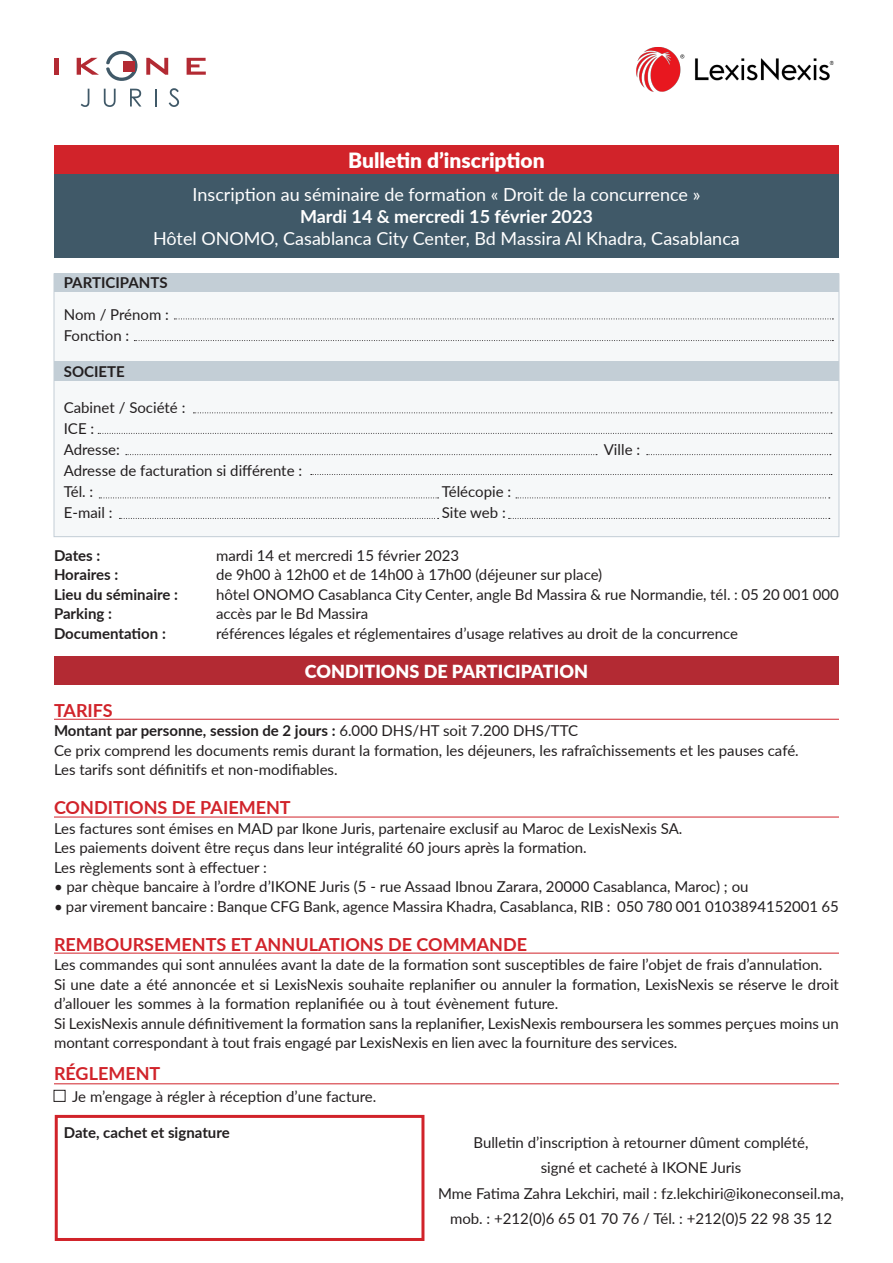
<style>
.page{position:relative;width:893px;height:1263px;background:#fff}
.page>*{position:absolute;margin:0;border:0;box-sizing:border-box;transform-origin:0 0}
.t1{font:900 21px "Lato";color:#fff}
.t2{font:18px "Lato";color:#fff}
.t3{font:700 18px "Lato";color:#d1232a}
.t4{font:700 18px "Lato";color:#fff}
.t5{font:900 18px "Lato";color:#fff}
.t6{font:15px/19.5px "Lato";color:#231f20}
.t7{font:700 15px "Lato";color:#231f20}
.s1{font-weight:400}
</style>
<div class="page">
<div style="left:54px;top:274px;width:785px;height:18px;background:#c3ced6"></div>
<div style="left:54px;top:145px;width:785px;height:30px;background:#d1232a"></div>
<div style="left:54px;top:292px;width:785px;height:245px;background:#f6f8f9"></div>
<div style="left:54px;top:174px;width:785px;height:84px;background:#405968"></div>
<hr style="left:54px;top:58px;width:4px;height:17px;background:#b32a33">
<svg style="left:77px;top:58px;width:22px;height:17px"></svg>
<svg style="left:146px;top:58px;width:22px;height:17px"></svg>
<svg style="left:187px;top:58px;width:19px;height:17px"></svg>
<svg style="left:106px;top:51px;width:31px;height:30px"></svg>
<div style="left:123px;top:61px;width:12px;height:10px;background:#b32a33"></div>
<svg style="left:81px;top:89px;width:8px;height:18px"></svg>
<svg style="left:104px;top:89px;width:12px;height:18px"></svg>
<svg style="left:130px;top:89px;width:11px;height:17px"></svg>
<svg style="left:155px;top:89px;width:1px;height:17px"></svg>
<svg style="left:169px;top:88px;width:10px;height:19px"></svg>
<img style="left:636px;top:47px;width:198px;height:45px">
<div style="left:54px;top:361px;width:785px;height:20px;background:#c3ced6"></div>
<div style="left:54px;top:656px;width:785px;height:29px;background:#b32a33"></div>
<svg style="left:174px;top:319px;width:659px;height:1px"></svg>
<svg style="left:134px;top:340px;width:699px;height:1px"></svg>
<svg style="left:193px;top:412px;width:639px;height:1px"></svg>
<svg style="left:98px;top:433px;width:734px;height:1px"></svg>
<svg style="left:311px;top:474px;width:521px;height:1px"></svg>
<svg style="left:99px;top:497px;width:340px;height:1px"></svg>
<svg style="left:516px;top:497px;width:314px;height:1px"></svg>
<svg style="left:119px;top:518px;width:320px;height:1px"></svg>
<svg style="left:508px;top:518px;width:322px;height:1px"></svg>
<svg style="left:126px;top:454px;width:471px;height:1px"></svg>
<svg style="left:647px;top:454px;width:184px;height:1px"></svg>
<div style="left:54px;top:273px;width:785px;height:264px;border:1px solid #c3ced6"></div>
<div style="left:55px;top:1115px;width:369px;height:126px;border:3px solid #d1232a"></div>
<hr style="left:54px;top:719px;width:785px;height:1px;background:#d1232a">
<hr style="left:54px;top:817px;width:785px;height:1px;background:#d1232a">
<hr style="left:54px;top:953px;width:785px;height:1px;background:#d1232a">
<hr style="left:54px;top:1083px;width:785px;height:1px;background:#d1232a">
<div style="left:54px;top:1090px;width:11px;height:12px;border:1px solid #231f20"></div>
<p class="t1" style="left:348px;top:144px;width:198px">Bulletin d’inscription</p>
<p class="t2" style="left:193px;top:182px;width:509px">Inscription au séminaire de formation « Droit de la concurrence »</p>
<p class="t4" style="left:300px;top:203px;width:294px">Mardi 14 &amp; mercredi 15 février 2023</p>
<p class="t2" style="left:153px;top:225px;width:588px">Hôtel ONOMO, Casablanca City Center, Bd Massira Al Khadra, Casablanca</p>
<p class="t7" style="left:64px;top:272px;width:105px">PARTICIPANTS</p>
<p class="t6" style="left:64px;top:304px;width:107px">Nom / Prénom :</p>
<p class="t6" style="left:64px;top:325px;width:67px">Fonction :</p>
<p class="t7" style="left:64px;top:360px;width:62px">SOCIETE</p>
<p class="t6" style="left:64px;top:397px;width:123px">Cabinet / Société :</p>
<p class="t6" style="left:64px;top:418px;width:32px">ICE :</p>
<p class="t6" style="left:64px;top:439px;width:58px">Adresse:</p>
<p class="t6" style="left:604px;top:439px;width:38px">Ville :</p>
<p class="t6" style="left:64px;top:460px;width:240px">Adresse de facturation si différente :</p>
<p class="t6" style="left:64px;top:481px;width:31px">Tél. :</p>
<p class="t6" style="left:442px;top:481px;width:71px">Télécopie :</p>
<p class="t6" style="left:64px;top:502px;width:50px">E-mail :</p>
<p class="t6" style="left:442px;top:502px;width:66px">Site web :</p>
<p class="t7" style="left:54px;top:544px;width:48px">Dates :</p>
<p class="t6" style="left:216px;top:545px;width:245px">mardi 14 et mercredi 15 février 2023</p>
<p class="t7" style="left:54px;top:564px;width:66px">Horaires :</p>
<p class="t6" style="left:216px;top:564px;width:388px">de 9h00 à 12h00 et de 14h00 à 17h00 (déjeuner sur place)</p>
<p class="t7" style="left:54px;top:583px;width:126px">Lieu du séminaire :</p>
<p class="t6" style="left:216px;top:584px;width:624px">hôtel ONOMO Casablanca City Center, angle Bd Massira &amp; rue Normandie, tél. : 05 20 001 000</p>
<p class="t7" style="left:54px;top:603px;width:59px">Parking :</p>
<p class="t6" style="left:216px;top:603px;width:154px">accès par le Bd Massira</p>
<p class="t7" style="left:54px;top:622px;width:113px">Documentation :</p>
<p class="t6" style="left:216px;top:623px;width:524px">références légales et réglementaires d’usage relatives au droit de la concurrence</p>
<p class="t5" style="left:305px;top:658px;width:285px">CONDITIONS DE PARTICIPATION</p>
<p class="t3" style="left:54px;top:697px;width:60px">TARIFS</p>
<p class="t7" style="left:54px;top:720px;width:526px">Montant par personne, session de 2 jours : <span class="s1">6.000 DHS/HT soit 7.200 DHS/TTC</span></p>
<p class="t6" style="left:54px;top:740px;width:746px">Ce prix comprend les documents remis durant la formation, les déjeuners, les rafraîchissements et les pauses café.</p>
<p class="t6" style="left:54px;top:759px;width:285px">Les tarifs sont définitifs et non-modifiables.</p>
<p class="t3" style="left:54px;top:794px;width:238px">CONDITIONS DE PAIEMENT</p>
<p class="t6" style="left:54px;top:818px;width:630px">Les factures sont émises en MAD par Ikone Juris, partenaire exclusif au Maroc de LexisNexis SA.</p>
<p class="t6" style="left:54px;top:837px;width:534px">Les paiements doivent être reçus dans leur intégralité 60 jours après la formation.</p>
<p class="t6" style="left:54px;top:857px;width:214px">Les règlements sont à effectuer :</p>
<p class="t6" style="left:54px;top:876px;width:696px">• par chèque bancaire à l’ordre d’IKONE Juris (5 - rue Assaad Ibnou Zarara, 20000 Casablanca, Maroc) ; ou</p>
<p class="t6" style="left:54px;top:896px;width:786px">• par virement bancaire : Banque CFG Bank, agence Massira Khadra, Casablanca, RIB : 050 780 001 0103894152001 65</p>
<p class="t3" style="left:54px;top:931px;width:475px">REMBOURSEMENTS ET ANNULATIONS DE COMMANDE</p>
<p class="t6" style="left:54px;top:954px;width:770px">Les commandes qui sont annulées avant la date de la formation sont susceptibles de faire l’objet de frais d’annulation.</p>
<p class="t6" style="left:54px;top:974px;width:786px">Si une date a été annoncée et si LexisNexis souhaite replanifier ou annuler la formation, LexisNexis se réserve le droit d’allouer les sommes à la formation replanifiée ou à tout évènement future.</p>
<p class="t6" style="left:54px;top:1013px;width:786px">Si LexisNexis annule définitivement la formation sans la replanifier, LexisNexis remboursera les sommes perçues moins un montant correspondant à tout frais engagé par LexisNexis en lien avec la fourniture des services.</p>
<p class="t3" style="left:54px;top:1060px;width:108px">RÉGLEMENT</p>
<p class="t6" style="left:72px;top:1086px;width:306px">Je m’engage à régler à réception d’une facture.</p>
<p class="t7" style="left:64px;top:1121px;width:167px">Date, cachet et signature</p>
<p class="t6" style="left:474px;top:1132px;width:336px">Bulletin d’inscription à retourner dûment complété,</p>
<p class="t6" style="left:541px;top:1157px;width:202px">signé et cacheté à IKONE Juris</p>
<p class="t6" style="left:438px;top:1180px;width:407px;line-height:25.5px;text-align:center">Mme Fatima Zahra Lekchiri, mail : fz.lekchiri@ikoneconseil.ma, mob. : +212(0)6 65 01 70 76 / Tél. : +212(0)5 22 98 35 12</p>
</div>
